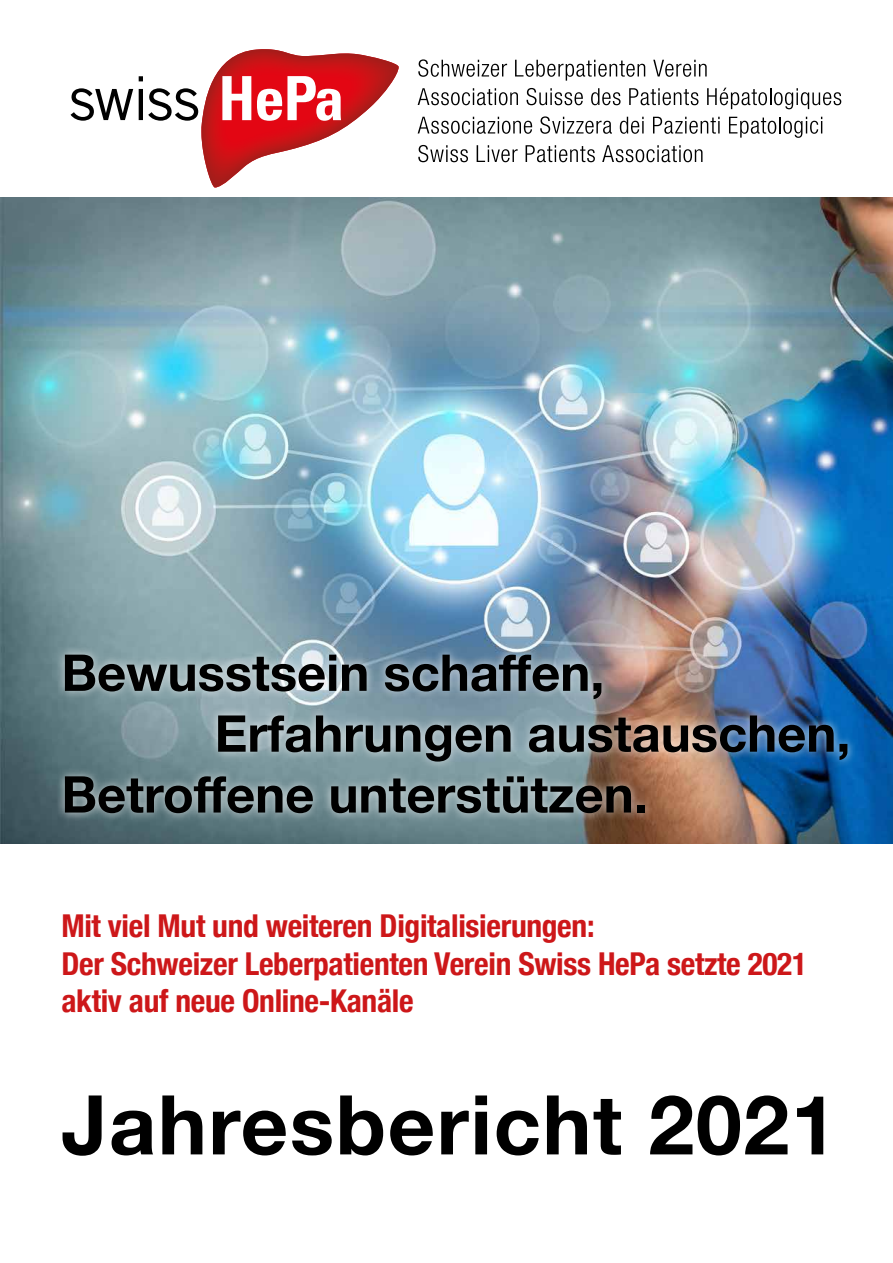
<style>
.page{position:relative;width:893px;height:1263px;background:#fff}
.page>*{position:absolute;margin:0;border:0;box-sizing:border-box;transform-origin:0 0}
.t1{font:700 82.5px "Helvetica Neue";letter-spacing:.02em;color:#000}
.t2{font:700 50.7px "Helvetica Neue";color:#000}
.t3{font:700 condensed 31.5px/37.8px "Helvetica Neue";letter-spacing:-.01em;color:#cd1719}
</style>
<div class="page">
<img style="left:0;top:198px;width:893px;height:645px">
<div style="left:55px;top:645px;width:802px;height:177px;background:#fff;opacity:.75"></div>
<svg style="left:71px;top:88px;width:62px;height:33px"></svg>
<svg style="left:139px;top:49px;width:260px;height:139px"></svg>
<svg style="left:418px;top:59px;width:89px;height:18px"></svg>
<svg style="left:515px;top:60px;width:130px;height:21px"></svg>
<svg style="left:653px;top:60px;width:54px;height:17px"></svg>
<svg style="left:418px;top:88px;width:100px;height:17px"></svg>
<svg style="left:527px;top:88px;width:56px;height:17px"></svg>
<svg style="left:591px;top:88px;width:30px;height:17px"></svg>
<svg style="left:629px;top:88px;width:69px;height:17px"></svg>
<svg style="left:707px;top:88px;width:134px;height:21px"></svg>
<svg style="left:418px;top:117px;width:114px;height:17px"></svg>
<svg style="left:540px;top:116px;width:72px;height:18px"></svg>
<svg style="left:620px;top:117px;width:24px;height:17px"></svg>
<svg style="left:653px;top:117px;width:67px;height:17px"></svg>
<svg style="left:729px;top:117px;width:93px;height:21px"></svg>
<svg style="left:418px;top:145px;width:50px;height:17px"></svg>
<svg style="left:477px;top:145px;width:41px;height:17px"></svg>
<svg style="left:526px;top:145px;width:69px;height:17px"></svg>
<svg style="left:602px;top:145px;width:100px;height:17px"></svg>
<h2 class="t2" style="left:61px;top:633px;width:544px">Bewusstsein schaffen,</h2>
<h2 class="t2" style="left:215px;top:694px;width:637px">Erfahrungen austauschen,</h2>
<h2 class="t2" style="left:61px;top:755px;width:588px">Betroffene unterstützen.</h2>
<p class="t3" style="left:61px;top:904px;width:747px">Mit viel Mut und weiteren Digitalisierungen:<br>Der Schweizer Leberpatienten Verein Swiss HePa setzte 2021 aktiv auf neue Online-Kanäle</p>
<h1 class="t1" style="left:61px;top:1060px;width:777px">Jahresbericht 2021</h1>
</div>
